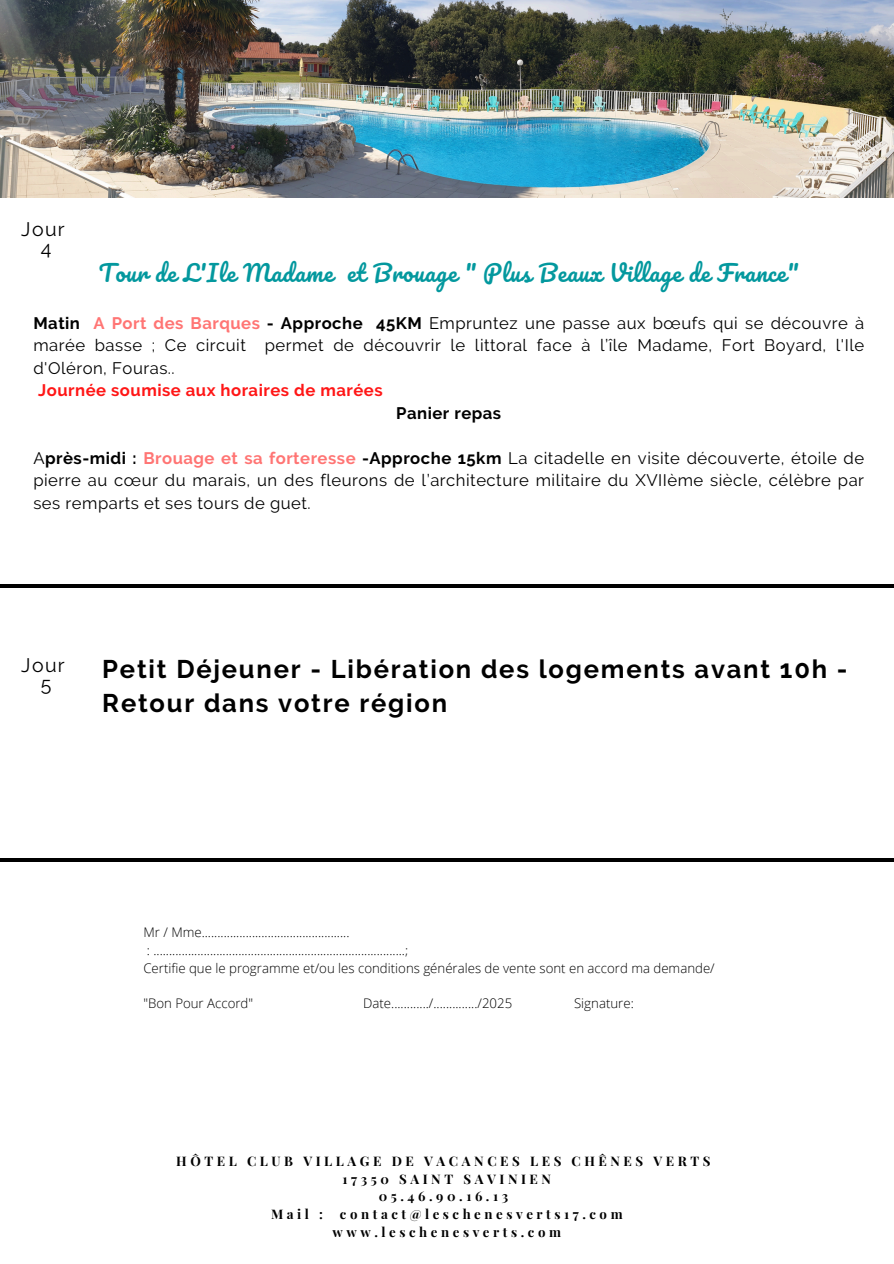
<style>
.page{position:relative;width:894px;height:1264px;background:#fff}
.page>*{position:absolute;margin:0;border:0;box-sizing:border-box;transform-origin:0 0}
.t1{font:700 25.5px/34.8px "Raleway";letter-spacing:.07em;color:#000}
.t2{font:22.65px "Pacifico";letter-spacing:.03em;color:#03989e}
.t3{font:19.5px/19.2px "Raleway";letter-spacing:.07em;color:#000;text-align:center}
.t4{font:16.65px/22.5px "Raleway";letter-spacing:.03em;color:#000;text-align:justify}
.t5{font:700 16.65px "Raleway";letter-spacing:.03em;color:#ff1616}
.t6{font:700 16.65px "Raleway";letter-spacing:.03em;color:#000}
.t7{font:300 13.2px "Open Sans";color:#000}
.t8{font:700 13.2px "Playfair Display";letter-spacing:.27em;color:#000}
.s1{font-weight:700}
.s2{font-weight:700;color:#ff7574}
</style>
<div class="page">
<hr style="left:0;top:584px;width:893px;height:3px;background:#000">
<img style="left:0;top:0;width:893px;height:197px">
<hr style="left:0;top:858px;width:893px;height:3px;background:#000">
<p class="t3" style="left:21px;top:219px;width:45px">Jour<br>4</p>
<h3 class="t2" style="left:99px;top:261px;width:700px">Tour de L'Ile Madame et Brouage " Plus Beaux Village de France"</h3>
<h5 class="t4" style="left:33px;top:311px;width:832px"><span class="s1">Matin</span> <span class="s2">A Port des Barques</span> <span class="s1">- Approche 45KM</span> Empruntez une passe aux bœufs qui se découvre à</h5>
<h5 class="t4" style="left:33px;top:334px;width:832px">marée basse ; Ce circuit permet de découvrir le littoral face à l’île Madame, Fort Boyard, l'Ile</h5>
<h5 class="t4" style="left:33px;top:356px;width:143px">d'Oléron, Fouras..</h5>
<h5 class="t5" style="left:38px;top:380px;width:346px">Journée soumise aux horaires de marées</h5>
<h5 class="t6" style="left:396px;top:403px;width:106px">Panier repas</h5>
<p class="t4" style="left:33px;top:446px;width:832px">A<span class="s1">près-midi :</span> <span class="s2">Brouage et sa forteresse</span> <span class="s1">-Approche 15km</span> La citadelle en visite découverte, étoile de pierre au cœur du marais, un des fleurons de l’architecture militaire du XVIIème siècle, célèbre par ses remparts et ses tours de guet.</p>
<h5 class="t3" style="left:21px;top:655px;width:45px">Jour<br>5</h5>
<p class="t1" style="left:102px;top:651px;width:746px">Petit Déjeuner - Libération des logements avant 10h -<br>Retour dans votre région</p>
<h4 class="t7" style="left:143px;top:922px;width:207px">Mr / Mme...............................................</h4>
<h6 class="t7" style="left:147px;top:940px;width:263px">: ................................................................................;</h6>
<h6 class="t7" style="left:143px;top:958px;width:572px">Certifie que le programme et/ou les conditions générales de vente sont en accord ma demande/</h6>
<p class="t7" style="left:143px;top:994px;width:111px">"Bon Pour Accord"</p>
<p class="t7" style="left:363px;top:994px;width:150px">Date............/............../2025</p>
<p class="t7" style="left:574px;top:994px;width:61px">Signature:</p>
<p class="t8" style="left:176px;top:1151px;width:535px">HÔTEL CLUB VILLAGE DE VACANCES LES CHÊNES VERTS</p>
<p class="t8" style="left:342px;top:1169px;width:210px">17350 SAINT SAVINIEN</p>
<p class="t8" style="left:378px;top:1187px;width:131px">05.46.90.16.13</p>
<p class="t8" style="left:271px;top:1204px;width:54px">Mail :</p>
<p class="t8" style="left:340px;top:1204px;width:284px">contact@leschenesverts17.com</p>
<p class="t8" style="left:332px;top:1222px;width:230px">www.leschenesverts.com</p>
</div>
